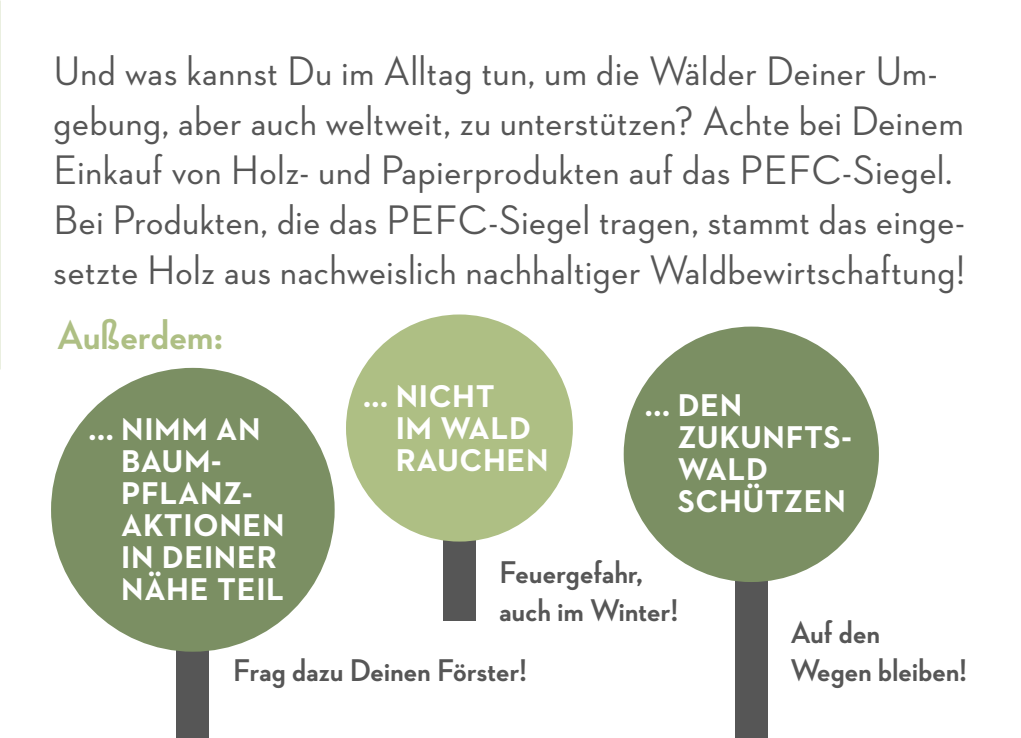
<style>
.page{position:relative;width:1021px;height:738px;background:#fff}
.page>*{position:absolute;margin:0;border:0;box-sizing:border-box;transform-origin:0 0}
.t1{font:500 42px/49.6px "Neutraface 2 Display";letter-spacing:.015em;color:#565656}
.t2{font:700 42px "Neutraface 2 Display";letter-spacing:.01em;color:#aebf84}
.t3{font:700 32px/32px "Neutraface 2 Text";letter-spacing:.02em;color:#fff}
.t4{font:700 32px/38px "Neutraface 2 Display";letter-spacing:.01em;color:#565656}
</style>
<div class="page">
<div style="left:735px;top:566px;width:32px;height:171px;background:#565656"></div>
<div style="left:176px;top:604px;width:33px;height:133px;background:#565656"></div>
<div style="left:51px;top:367px;width:283px;height:284px;background:#7b8f63;border-radius:50%"></div>
<div style="left:443px;top:472px;width:33px;height:148px;background:#565656"></div>
<div style="left:346px;top:314px;width:227px;height:227px;background:#aebf84;border-radius:50%"></div>
<div style="left:623px;top:326px;width:256px;height:255px;background:#7b8f63;border-radius:50%"></div>
<p class="t1" style="left:54px;top:46px;width:912px">Und was kannst Du im Alltag tun, um die Wälder Deiner Um&shy;gebung, aber auch weltweit, zu unterstützen? Achte bei Deinem Einkauf von Holz- und Papierprodukten auf das PEFC-Siegel.<br>Bei Produkten, die das PEFC-Siegel tragen, stammt das einge&shy;setzte Holz aus nachweislich nachhaltiger Waldbewirtschaftung!</p>
<p class="t2" style="left:57px;top:311px;width:168px">Außerdem:</p>
<p class="t3" style="left:396px;top:380px;width:154px;text-indent:-33px">... NICHT<br>IM WALD<br>RAUCHEN</p>
<p class="t3" style="left:677px;top:389px;width:175px;text-indent:-33px">... DEN<br>ZUKUNFTS-<br>WALD<br>SCHÜTZEN</p>
<p class="t3" style="left:121px;top:412px;width:165px;text-indent:-33px">... NIMM AN<br>BAUM--<br>PFLANZ-<br>AKTIONEN<br>IN DEINER<br>NÄHE TEIL</p>
<p class="t4" style="left:499px;top:553px;width:180px">Feuergefahr, auch im Winter!</p>
<p class="t4" style="left:790px;top:612px;width:178px">Auf den<br>Wegen bleiben!</p>
<p class="t4" style="left:233px;top:650px;width:295px">Frag dazu Deinen Förster!</p>
</div>
